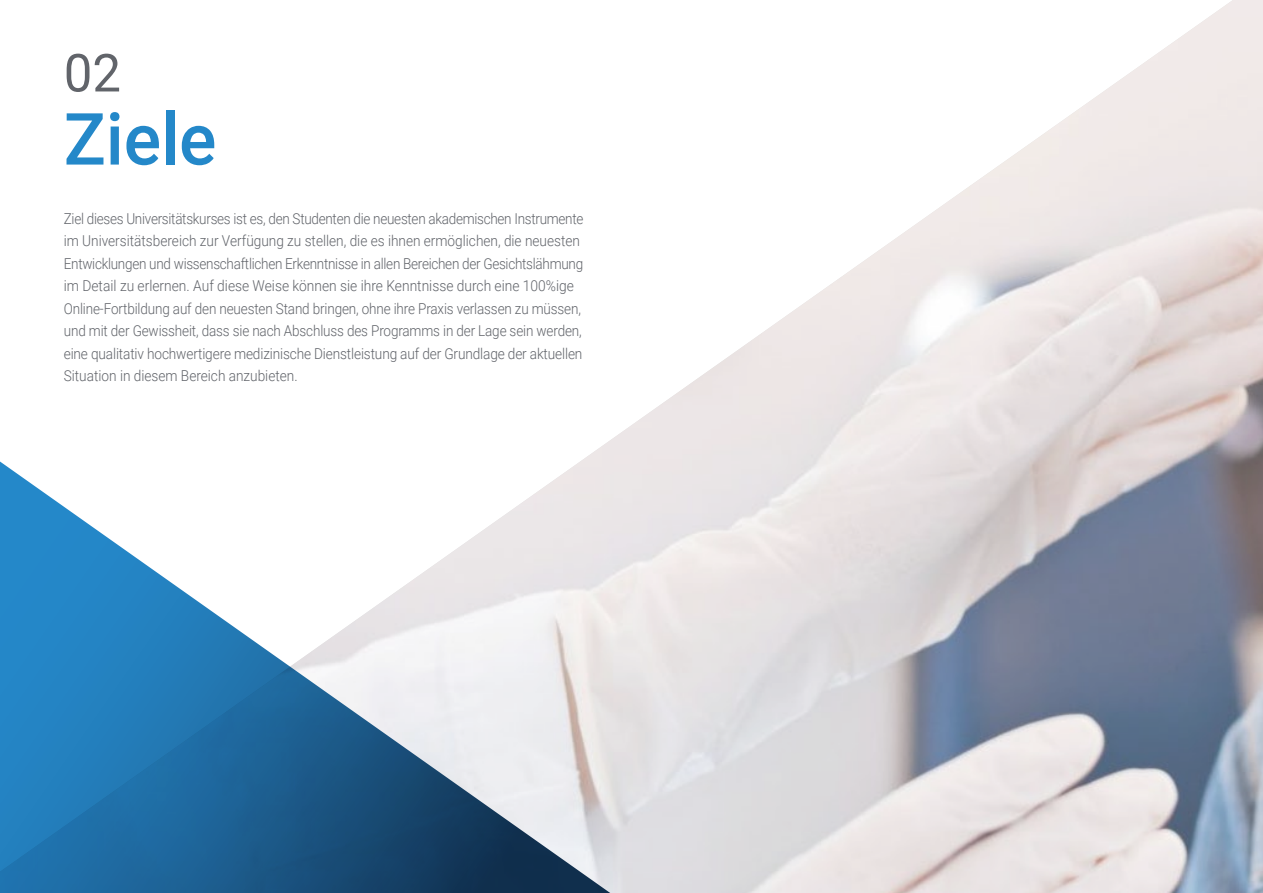
<style>
.page{position:relative;width:1263px;height:893px;background:#fff}
.page>*{position:absolute;margin:0;border:0;box-sizing:border-box;transform-origin:0 0}
.t1{font:500 72px "Roboto";color:#2488c9}
.t2{font:52.5px "Roboto";color:#61646a}
.t3{font:300 15px/22.5px "Roboto";letter-spacing:-.01em;color:#61646a;scale:.9 1}
</style>
<div class="page">
<img style="left:602px;top:0;width:661px;height:893px">
<svg style="left:0;top:446px;width:640px;height:447px"></svg>
<h2 class="t2" style="left:64px;top:36px;width:59px">02</h2>
<h1 class="t1" style="left:64px;top:89px;width:154px">Ziele</h1>
<p class="t3" style="left:64px;top:207px;width:579px">Ziel dieses Universitätskurses ist es, den Studenten die neuesten akademischen Instrumente im Universitätsbereich zur Verfügung zu stellen, die es ihnen ermöglichen, die neuesten Entwicklungen und wissenschaftlichen Erkenntnisse in allen Bereichen der Gesichtslähmung im Detail zu erlernen. Auf diese Weise können sie ihre Kenntnisse durch eine 100%ige Online-Fortbildung auf den neuesten Stand bringen, ohne ihre Praxis verlassen zu müssen, und mit der Gewissheit, dass sie nach Abschluss des Programms in der Lage sein werden, eine qualitativ hochwertigere medizinische Dienstleistung auf der Grundlage der aktuellen Situation in diesem Bereich anzubieten.</p>
</div>
